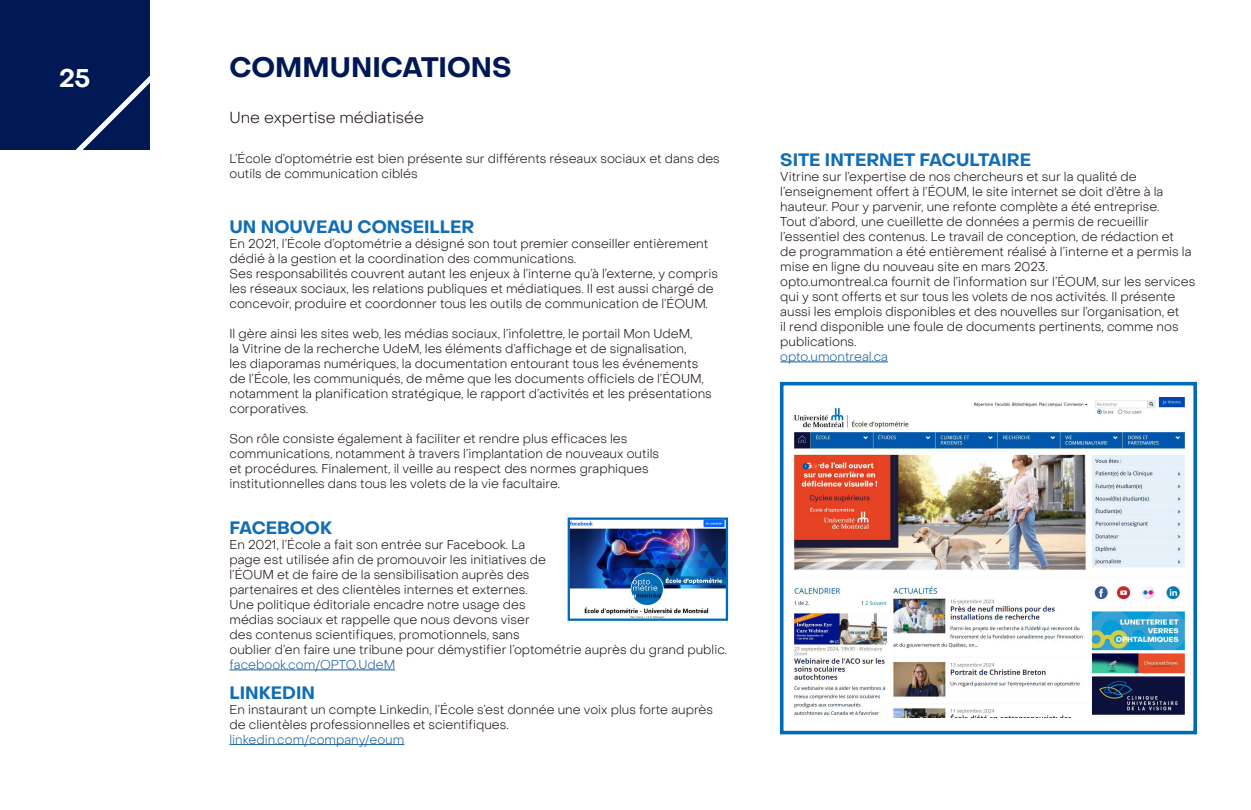
<style>
.page{position:relative;width:1251px;height:810px;background:#fff}
.page>*{position:absolute;margin:0;border:0;box-sizing:border-box;transform-origin:0 0}
.Headline{font:700 27.5px "Object Sans";color:#001954}
.t1{font:700 25px "Object Sans";color:#fff}
.t2{font:700 17.5px "Object Sans";color:#126db7}
.t3{font:300 15.62px "Object Sans";color:#1c1010}
.t4{font:300 12.5px/15px "Object Sans";color:#1c1010}
.t5{font:300 12.5px "Object Sans";color:#175d9e}
</style>
<div class="page">
<div style="left:0;top:0;width:150px;height:150px;background:#001954"></div>
<hr style="left:780px;top:362px;width:108px;height:1px;background:#175d9e">
<hr style="left:230px;top:670px;width:165px;height:1px;background:#175d9e">
<hr style="left:230px;top:744px;width:174px;height:1px;background:#175d9e">
<img style="left:571px;top:521px;width:154px;height:97px">
<div style="left:568px;top:518px;width:160px;height:103px;border:2px solid #006bb6"></div>
<img style="left:791px;top:397px;width:396px;height:320px">
<div style="left:780px;top:382px;width:417px;height:352px;border:4px solid #006bb6"></div>
<p class="t1" style="left:59px;top:63px;width:33px">25</p>
<p class="Headline" style="left:230px;top:51px;width:284px">COMMUNICATIONS</p>
<p class="t3" style="left:230px;top:108px;width:196px">Une expertise médiatisée</p>
<p class="t4" style="left:230px;top:152px;width:492px">L’École d’optométrie est bien présente sur différents réseaux sociaux et dans des outils de communication ciblés</p>
<p class="t2" style="left:780px;top:149px;width:252px">SITE INTERNET FACULTAIRE</p>
<p class="t4" style="left:780px;top:169px;width:413px">Vitrine sur l’expertise de nos chercheurs et sur la qualité de l’enseignement offert à l’ÉOUM, le site internet se doit d’être à la hauteur. Pour y parvenir, une refonte complète a été entreprise.<br>Tout d’abord, une cueillette de données a permis de recueillir l’essentiel des contenus. Le travail de conception, de rédaction et de programmation a été entièrement réalisé à l’interne et a permis la mise en ligne du nouveau site en mars 2023.</p>
<p class="t4" style="left:780px;top:274px;width:417px">opto.umontreal.ca fournit de l’information sur l’ÉOUM, sur les services qui y sont offerts et sur tous les volets de nos activités. Il présente aussi les emplois disponibles et des nouvelles sur l’organisation, et<br>il rend disponible une foule de documents pertinents, comme nos publications.</p>
<p class="t5" style="left:780px;top:349px;width:109px">opto.umontreal.ca</p>
<p class="t2" style="left:230px;top:216px;width:246px">UN NOUVEAU CONSEILLER</p>
<p class="t4" style="left:230px;top:236px;width:480px">En 2021, l’École d’optométrie a désigné son tout premier conseiller entièrement dédié à la gestion et la coordination des communications.</p>
<p class="t4" style="left:230px;top:266px;width:490px">Ses responsabilités couvrent autant les enjeux à l’interne qu’à l’externe, y compris les réseaux sociaux, les relations publiques et médiatiques. Il est aussi chargé de concevoir, produire et coordonner tous les outils de communication de l’ÉOUM.</p>
<p class="t4" style="left:230px;top:326px;width:484px">Il gère ainsi les sites web, les médias sociaux, l’infolettre, le portail Mon UdeM,<br>la Vitrine de la recherche UdeM, les éléments d’affichage et de signalisation,<br>les diaporamas numériques, la documentation entourant tous les événements de l’École, les communiqués, de même que les documents officiels de l’ÉOUM, notamment la planification stratégique, le rapport d’activités et les présentations corporatives.</p>
<p class="t4" style="left:230px;top:431px;width:431px">Son rôle consiste également à faciliter et rendre plus efficaces les communications, notamment à travers l’implantation de nouveaux outils et procédures. Finalement, il veille au respect des normes graphiques institutionnelles dans tous les volets de la vie facultaire.</p>
<p class="t2" style="left:230px;top:517px;width:104px">FACEBOOK</p>
<p class="t4" style="left:230px;top:537px;width:499px">En 2021, l’École a fait son entrée sur Facebook. La<br>page est utilisée afin de promouvoir les initiatives de<br>l’ÉOUM et de faire de la sensibilisation auprès des<br>partenaires et des clientèles internes et externes.<br>Une politique éditoriale encadre notre usage des<br>médias sociaux et rappelle que nous devons viser<br>des contenus scientifiques, promotionnels, sans<br>oublier d’en faire une tribune pour démystifier l’optométrie auprès du grand public.</p>
<p class="t5" style="left:230px;top:657px;width:167px">facebook.com/OPTO.UdeM</p>
<p class="t2" style="left:230px;top:682px;width:87px">LINKEDIN</p>
<p class="t4" style="left:230px;top:702px;width:485px">En instaurant un compte Linkedin, l’École s’est donnée une voix plus forte auprès de clientèles professionnelles et scientifiques.</p>
<p class="t5" style="left:230px;top:732px;width:176px">linkedin.com/company/eoum</p>
</div>
